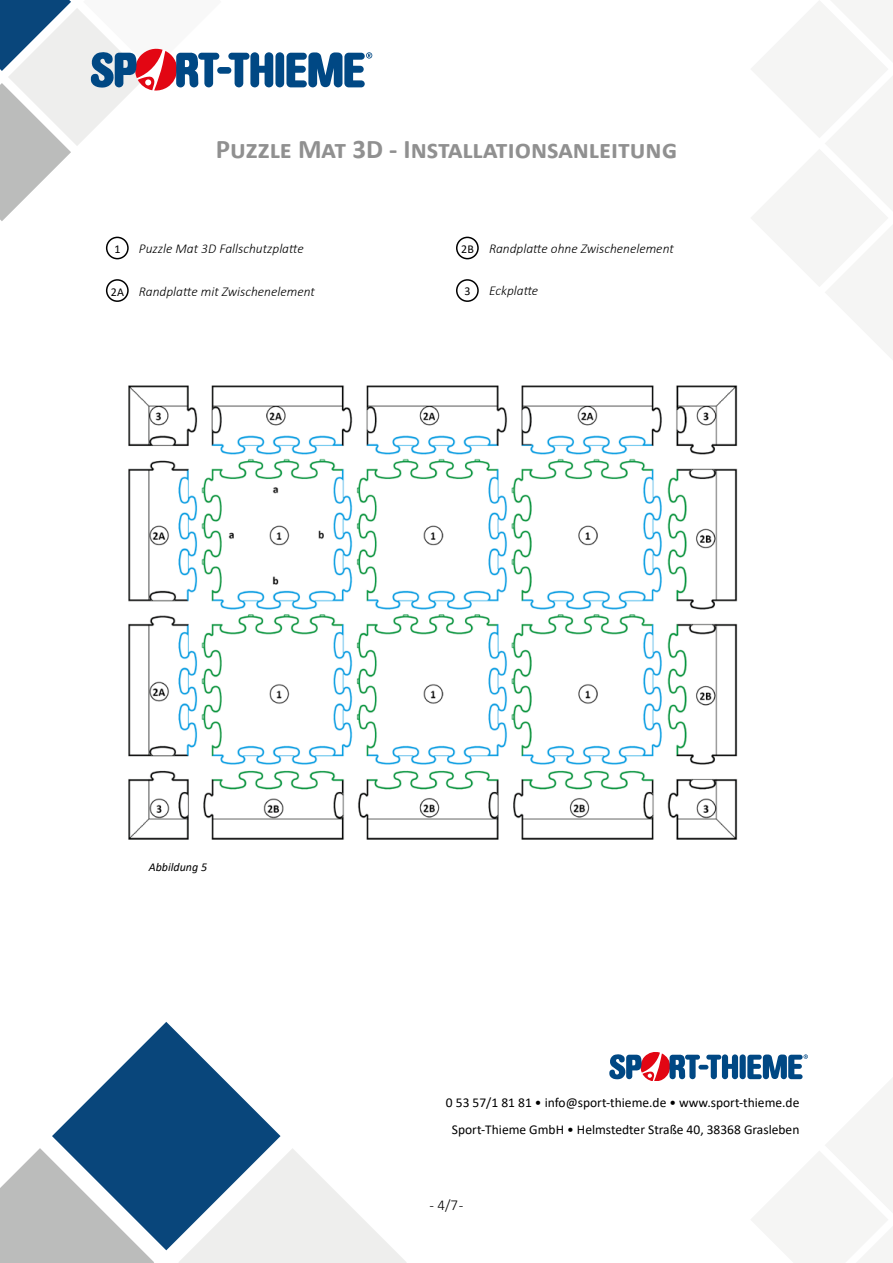
<style>
.page{position:relative;width:893px;height:1263px;background:#fff}
.page>*{position:absolute;margin:0;border:0;box-sizing:border-box;transform-origin:0 0}
.t1{font:700 27px "Calibri";color:#909090}
.t2{font:300 15px "Calibri";color:#000}
.t3{font:13.5px/27px "Calibri";color:#000;text-align:center}
.t4{font:italic 300 13.5px "Calibri";color:#000}
.t5{font:italic 12px "Calibri";color:#000}
.t6{font:12px "Calibri";color:#000}
</style>
<div class="page">
<svg style="left:751px;top:0;width:142px;height:360px"></svg>
<svg style="left:52px;top:1022px;width:229px;height:228px;fill:#09467b"></svg>
<svg style="left:0;top:1148px;width:154px;height:115px"></svg>
<svg style="left:178px;top:1148px;width:228px;height:115px"></svg>
<hr style="left:698px;top:1065px;width:10px;height:4px;background:#004884;border-radius:2px">
<div style="left:740px;top:1054px;width:6px;height:25px;background:#004884;border-radius:3px"></div>
<svg style="left:706px;top:1054px;width:32px;height:25px"></svg>
<svg style="left:747px;top:1054px;width:146px;height:209px"></svg>
<svg style="left:609px;top:1052px;width:91px;height:28px"></svg>
<div style="left:217px;top:67px;width:14px;height:7px;background:#004884;border-radius:3px"></div>
<div style="left:275px;top:52px;width:9px;height:35px;background:#004884;border-radius:4px"></div>
<svg style="left:228px;top:52px;width:45px;height:35px"></svg>
<svg style="left:286px;top:52px;width:86px;height:35px"></svg>
<svg style="left:0;top:0;width:221px;height:221px"></svg>
<img style="left:128px;top:385px;width:610px;height:455px">
<div style="left:106px;top:237px;width:23px;height:22px;border:2px solid #000;border-radius:50%"></div>
<div style="left:106px;top:279px;width:23px;height:23px;border:2px solid #000;border-radius:50%"></div>
<div style="left:456px;top:237px;width:23px;height:22px;border:2px solid #000;border-radius:50%"></div>
<div style="left:456px;top:279px;width:23px;height:23px;border:2px solid #000;border-radius:50%"></div>
<h1 class="t1" style="left:216px;top:130px;width:463px">Puzzle Mat 3D - Installationsanleitung</h1>
<p class="t6" style="left:114px;top:240px;width:8px">1</p>
<p class="t6" style="left:111px;top:283px;width:15px">2A</p>
<p class="t4" style="left:139px;top:241px;width:166px">Puzzle Mat 3D Fallschutzplatte</p>
<p class="t4" style="left:139px;top:283px;width:177px">Randplatte mit Zwischenelement</p>
<p class="t6" style="left:461px;top:240px;width:14px">2B</p>
<p class="t6" style="left:464px;top:283px;width:8px">3</p>
<p class="t4" style="left:489px;top:240px;width:186px">Randplatte ohne Zwischenelement</p>
<p class="t4" style="left:489px;top:282px;width:51px">Eckplatte</p>
<p class="t5" style="left:149px;top:859px;width:60px">Abbildung 5</p>
<p class="t3" style="left:446px;top:1089px;width:355px">0 53 57/1 81 81 • info@sport-thieme.de • www.sport-thieme.de<br>Sport-Thieme GmbH • Helmstedter Straße 40, 38368 Grasleben</p>
<p class="t2" style="left:430px;top:1196px;width:35px">- 4/7 -</p>
</div>
